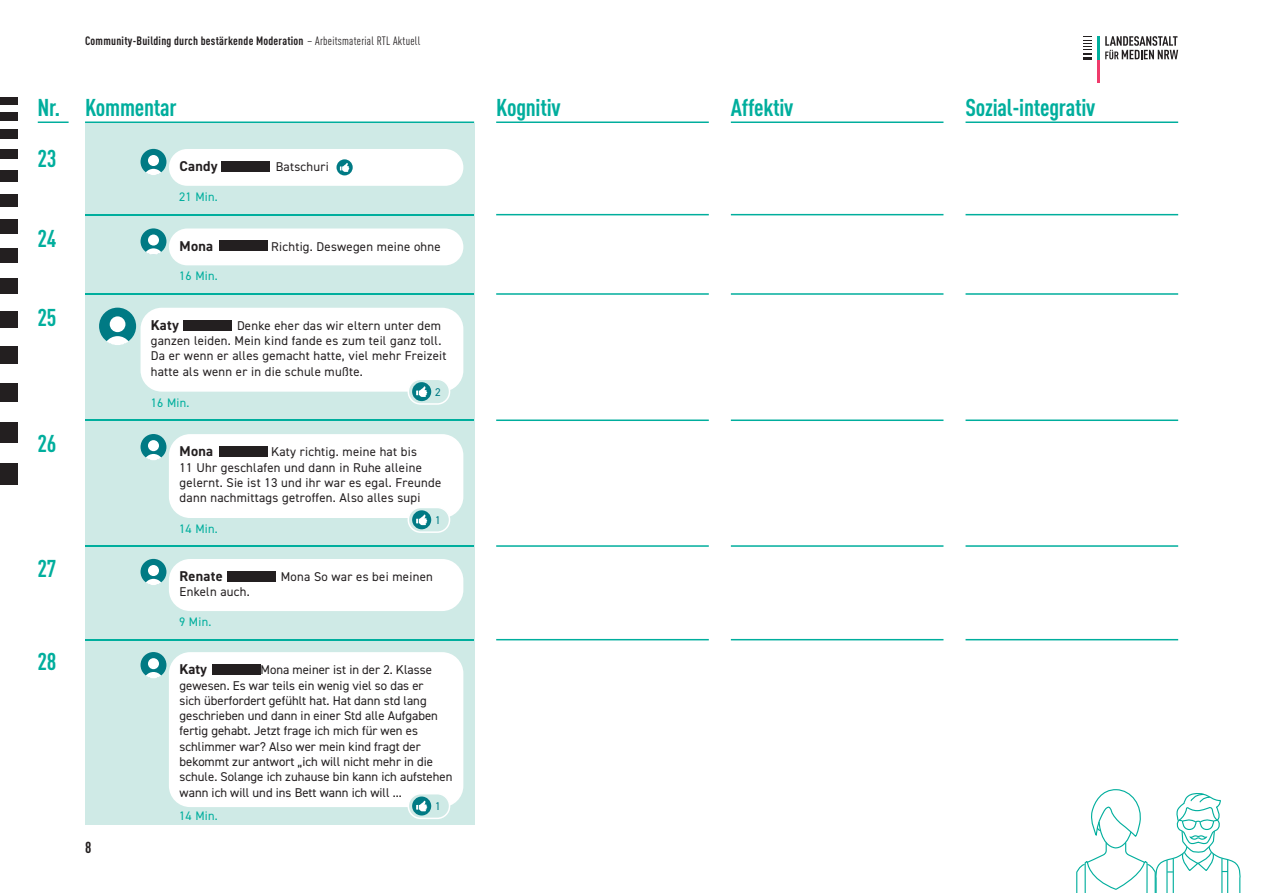
<style>
.page{position:relative;width:1263px;height:893px;background:#fff}
.page>*{position:absolute;margin:0;border:0;box-sizing:border-box;transform-origin:0 0}
.t1{font:700 condensed 24px "DINOT";letter-spacing:-.01em;color:#00ae9d}
.t2{font:700 condensed 15.75px "DINOT";color:#231f20}
.t3{font:700 14.25px "DIN2014";letter-spacing:.02em;color:#231f20}
.t4{font:12.75px/15.3px "DIN2014";letter-spacing:.02em;color:#231f20}
.t5{font:12.75px/15.3px "DIN2014";color:#231f20}
.t6{font:12.3px "DIN2014";letter-spacing:.02em;color:#00ae9d}
.t7{font:700 condensed 12px "DINOT";letter-spacing:.02em;color:#231f20}
.t8{font:11.25px "DIN2014";color:#007a84}
.s1{font-weight:400}
</style>
<div class="page">
<div style="left:85px;top:123px;width:389px;height:702px;background:#cfeae6"></div>
<svg style="left:1076px;top:789px;width:165px;height:104px"></svg>
<div style="left:0;top:98px;width:17px;height:7px;background:#231f20"></div>
<div style="left:0;top:113px;width:17px;height:8px;background:#231f20"></div>
<div style="left:0;top:130px;width:17px;height:9px;background:#231f20"></div>
<div style="left:0;top:149px;width:17px;height:11px;background:#231f20"></div>
<div style="left:0;top:170px;width:17px;height:12px;background:#231f20"></div>
<div style="left:0;top:194px;width:17px;height:13px;background:#231f20"></div>
<div style="left:0;top:220px;width:17px;height:14px;background:#231f20"></div>
<div style="left:0;top:248px;width:17px;height:15px;background:#231f20"></div>
<div style="left:0;top:278px;width:17px;height:17px;background:#231f20"></div>
<div style="left:0;top:311px;width:17px;height:17px;background:#231f20"></div>
<div style="left:0;top:346px;width:17px;height:18px;background:#231f20"></div>
<div style="left:0;top:383px;width:17px;height:19px;background:#231f20"></div>
<div style="left:0;top:422px;width:17px;height:21px;background:#231f20"></div>
<div style="left:0;top:463px;width:17px;height:22px;background:#231f20"></div>
<hr style="left:85px;top:121px;width:389px;height:2px;background:#00ae9d">
<hr style="left:38px;top:121px;width:31px;height:2px;background:#00ae9d">
<hr style="left:85px;top:214px;width:389px;height:1px;background:#00ae9d">
<hr style="left:496px;top:214px;width:213px;height:1px;background:#00ae9d">
<hr style="left:731px;top:214px;width:212px;height:1px;background:#00ae9d">
<hr style="left:965px;top:214px;width:213px;height:1px;background:#00ae9d">
<hr style="left:85px;top:293px;width:389px;height:2px;background:#00ae9d">
<hr style="left:496px;top:293px;width:213px;height:2px;background:#00ae9d">
<hr style="left:731px;top:293px;width:212px;height:2px;background:#00ae9d">
<hr style="left:965px;top:293px;width:213px;height:2px;background:#00ae9d">
<hr style="left:85px;top:419px;width:389px;height:2px;background:#00ae9d">
<hr style="left:496px;top:419px;width:213px;height:2px;background:#00ae9d">
<hr style="left:731px;top:419px;width:212px;height:2px;background:#00ae9d">
<hr style="left:965px;top:419px;width:213px;height:2px;background:#00ae9d">
<hr style="left:85px;top:545px;width:389px;height:2px;background:#00ae9d">
<hr style="left:496px;top:545px;width:213px;height:2px;background:#00ae9d">
<hr style="left:731px;top:545px;width:212px;height:2px;background:#00ae9d">
<hr style="left:965px;top:545px;width:213px;height:2px;background:#00ae9d">
<hr style="left:85px;top:639px;width:389px;height:1px;background:#00ae9d">
<hr style="left:496px;top:639px;width:213px;height:1px;background:#00ae9d">
<hr style="left:731px;top:639px;width:212px;height:1px;background:#00ae9d">
<hr style="left:965px;top:639px;width:213px;height:1px;background:#00ae9d">
<hr style="left:496px;top:121px;width:213px;height:2px;background:#00ae9d">
<hr style="left:731px;top:121px;width:212px;height:2px;background:#00ae9d">
<hr style="left:965px;top:121px;width:213px;height:2px;background:#00ae9d">
<svg style="left:1083px;top:36px;width:8px;height:23px"></svg>
<hr style="left:1097px;top:59px;width:3px;height:23px;background:#ef3b6b">
<hr style="left:1097px;top:36px;width:3px;height:23px;background:#00ae9d">
<svg style="left:1105px;top:36px;width:73px;height:23px"></svg>
<div style="left:99px;top:308px;width:37px;height:37px;background:#007a84;border-radius:50%"></div>
<div style="left:110px;top:316px;width:15px;height:16px;background:#fff;border-radius:50%"></div>
<svg style="left:107px;top:336px;width:22px;height:9px"></svg>
<div style="left:141px;top:149px;width:25px;height:26px;background:#007a84;border-radius:50%"></div>
<div style="left:148px;top:155px;width:11px;height:11px;background:#fff;border-radius:50%"></div>
<svg style="left:146px;top:169px;width:15px;height:6px"></svg>
<div style="left:141px;top:228px;width:25px;height:26px;background:#007a84;border-radius:50%"></div>
<div style="left:148px;top:235px;width:11px;height:11px;background:#fff;border-radius:50%"></div>
<svg style="left:146px;top:248px;width:15px;height:7px"></svg>
<div style="left:141px;top:434px;width:25px;height:26px;background:#007a84;border-radius:50%"></div>
<div style="left:148px;top:440px;width:11px;height:11px;background:#fff;border-radius:50%"></div>
<svg style="left:146px;top:454px;width:15px;height:6px"></svg>
<div style="left:141px;top:652px;width:25px;height:26px;background:#007a84;border-radius:50%"></div>
<div style="left:148px;top:658px;width:11px;height:11px;background:#fff;border-radius:50%"></div>
<svg style="left:146px;top:672px;width:15px;height:6px"></svg>
<div style="left:141px;top:559px;width:25px;height:26px;background:#007a84;border-radius:50%"></div>
<div style="left:148px;top:565px;width:11px;height:11px;background:#fff;border-radius:50%"></div>
<svg style="left:146px;top:579px;width:15px;height:6px"></svg>
<div style="left:169px;top:149px;width:294px;height:37px;background:#fff;border-radius:18px"></div>
<div style="left:169px;top:228px;width:294px;height:37px;background:#fff;border-radius:18px"></div>
<div style="left:169px;top:434px;width:294px;height:84px;background:#fff;border-radius:21px"></div>
<div style="left:169px;top:652px;width:294px;height:155px;background:#fff;border-radius:21px"></div>
<div style="left:169px;top:559px;width:294px;height:52px;background:#fff;border-radius:21px"></div>
<div style="left:221px;top:161px;width:48px;height:10px;background:#231f20"></div>
<div style="left:219px;top:241px;width:48px;height:10px;background:#231f20"></div>
<div style="left:219px;top:446px;width:48px;height:10px;background:#231f20"></div>
<div style="left:213px;top:664px;width:48px;height:10px;background:#231f20"></div>
<div style="left:228px;top:571px;width:48px;height:10px;background:#231f20"></div>
<svg style="left:336px;top:159px;width:17px;height:16px"></svg>
<svg style="left:340px;top:162px;width:9px;height:10px"></svg>
<div style="left:141px;top:308px;width:322px;height:84px;background:#fff;border-radius:21px"></div>
<div style="left:184px;top:320px;width:48px;height:10px;background:#231f20"></div>
<div style="left:408px;top:379px;width:41px;height:25px;background:#cfeae6;border-radius:12px"></div>
<div style="left:408px;top:379px;width:42px;height:26px;border:2px solid #fff;border-radius:12px"></div>
<div style="left:412px;top:382px;width:19px;height:19px;background:#007a84;border-radius:50%"></div>
<svg style="left:416px;top:386px;width:11px;height:11px"></svg>
<div style="left:408px;top:507px;width:41px;height:25px;background:#cfeae6;border-radius:12px"></div>
<div style="left:408px;top:507px;width:42px;height:26px;border:2px solid #fff;border-radius:12px"></div>
<div style="left:412px;top:510px;width:19px;height:19px;background:#007a84;border-radius:50%"></div>
<svg style="left:416px;top:514px;width:11px;height:11px"></svg>
<div style="left:408px;top:794px;width:41px;height:24px;background:#cfeae6;border-radius:12px"></div>
<div style="left:408px;top:793px;width:42px;height:26px;border:2px solid #fff;border-radius:12px"></div>
<svg style="left:412px;top:796px;width:19px;height:19px"></svg>
<svg style="left:416px;top:800px;width:11px;height:11px"></svg>
<p class="t7" style="left:85px;top:32px;width:337px">Community-Building durch bestärkende Moderation <span class="s1">– Arbeitsmaterial RTL Aktuell</span></p>
<p class="t1" style="left:37px;top:90px;width:24px">Nr.</p>
<p class="t1" style="left:85px;top:90px;width:93px">Kommentar</p>
<p class="t1" style="left:496px;top:90px;width:66px">Kognitiv</p>
<p class="t1" style="left:731px;top:90px;width:64px">Affektiv</p>
<p class="t1" style="left:965px;top:90px;width:131px">Sozial-integrativ</p>
<p class="t1" style="left:37px;top:141px;width:21px">23</p>
<p class="t1" style="left:37px;top:221px;width:21px">24</p>
<p class="t1" style="left:37px;top:300px;width:21px">25</p>
<p class="t1" style="left:37px;top:426px;width:21px">26</p>
<p class="t1" style="left:37px;top:551px;width:21px">27</p>
<p class="t1" style="left:37px;top:644px;width:21px">28</p>
<p class="t2" style="left:85px;top:836px;width:8px">8</p>
<p class="t3" style="left:180px;top:157px;width:40px">Candy</p>
<p class="t4" style="left:276px;top:159px;width:55px">Batschuri</p>
<p class="t6" style="left:179px;top:189px;width:40px">21 Min.</p>
<p class="t3" style="left:180px;top:236px;width:35px">Mona</p>
<p class="t4" style="left:271px;top:238px;width:171px">Richtig. Deswegen meine ohne</p>
<p class="t6" style="left:179px;top:268px;width:40px">16 Min.</p>
<p class="t3" style="left:151px;top:315px;width:30px">Katy</p>
<p class="t4" style="left:151px;top:318px;width:297px;text-indent:86px">Denke eher das wir eltern unter dem ganzen leiden. Mein kind fande es zum teil ganz toll.<br>Da er wenn er alles gemacht hatte, viel mehr Freizeit hatte als wenn er in die schule mußte.</p>
<p class="t8" style="left:435px;top:385px;width:7px">2</p>
<p class="t6" style="left:151px;top:395px;width:40px">16 Min.</p>
<p class="t3" style="left:180px;top:442px;width:35px">Mona</p>
<p class="t4" style="left:180px;top:444px;width:263px;text-indent:92px">Katy richtig. meine hat bis<br>11 Uhr geschlafen und dann in Ruhe alleine gelernt. Sie ist 13 und ihr war es egal. Freunde dann nachmittags getroffen. Also alles supi</p>
<p class="t6" style="left:179px;top:521px;width:40px">14 Min.</p>
<p class="t8" style="left:435px;top:513px;width:7px">1</p>
<p class="t3" style="left:180px;top:567px;width:45px">Renate</p>
<p class="t4" style="left:281px;top:569px;width:154px">Mona So war es bei meinen</p>
<p class="t4" style="left:180px;top:584px;width:72px">Enkeln auch.</p>
<p class="t6" style="left:179px;top:614px;width:34px">9 Min.</p>
<p class="t3" style="left:180px;top:660px;width:29px">Katy</p>
<p class="t5" style="left:180px;top:662px;width:274px;text-indent:81px">Mona meiner ist in der 2. Klasse gewesen. Es war teils ein wenig viel so das er<br>sich überfordert gefühlt hat. Hat dann std lang geschrieben und dann in einer Std alle Aufgaben fertig gehabt. Jetzt frage ich mich für wen es schlimmer war? Also wer mein kind fragt der bekommt zur antwort „ich will nicht mehr in die schule. Solange ich zuhause bin kann ich aufstehen wann ich will und ins Bett wann ich will ...</p>
<p class="t6" style="left:179px;top:808px;width:40px">14 Min.</p>
<p class="t8" style="left:435px;top:799px;width:7px">1</p>
</div>
